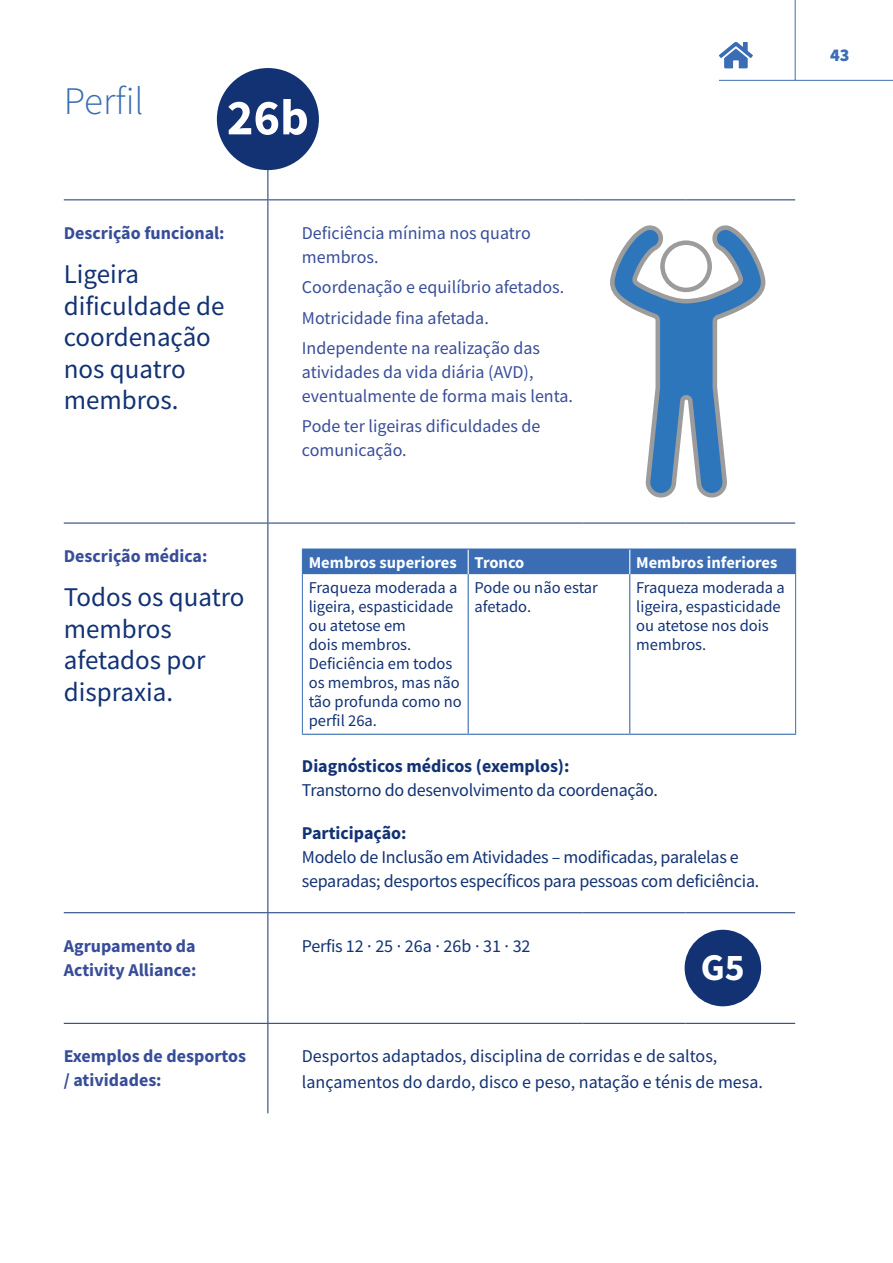
<style>
.page{position:relative;width:893px;height:1263px;background:#fff}
.page>*{position:absolute;margin:0;border:0;box-sizing:border-box;transform-origin:0 0}
.t1{font:700 50.4px "Source Sans Pro";color:#fff}
.t2{font:300 39px "Source Sans Pro";color:#3a6db4}
.t3{font:700 37.8px "Source Sans Pro";color:#fff}
.t4{font:27px/31.5px "Source Sans Pro";color:#123274}
.t5{font:18px/24px "Source Sans Pro";letter-spacing:-.015em;color:#123274}
.t6{font:18px/24px "Source Sans Pro";color:#384d98}
.t7{font:700 18px/24px "Source Sans Pro";color:#384d98}
.t8{font:700 18px "Source Sans Pro";color:#123274}
.t9{font:900 18px "Source Sans Pro";color:#3a6db4}
.t10{font:16.5px/19px "Source Sans Pro";color:#123274}
.t11{font:700 16.5px "Source Sans Pro";color:#fff}
</style>
<div class="page">
<hr style="left:795px;top:0;width:1px;height:80px;background:#3a6db4">
<hr style="left:719px;top:80px;width:174px;height:1px;background:#3a6db4">
<svg style="left:719px;top:42px;width:34px;height:26px"></svg>
<hr style="left:267px;top:85px;width:1px;height:114px;background:#123274">
<hr style="left:64px;top:199px;width:204px;height:1px;background:#123274">
<hr style="left:268px;top:199px;width:315px;height:1px;background:#123274">
<hr style="left:267px;top:200px;width:1px;height:323px;background:#123274">
<hr style="left:583px;top:199px;width:102px;height:1px;background:#123274">
<hr style="left:685px;top:199px;width:110px;height:1px;background:#123274">
<hr style="left:64px;top:523px;width:204px;height:1px;background:#123274">
<hr style="left:268px;top:523px;width:315px;height:1px;background:#123274">
<hr style="left:267px;top:523px;width:1px;height:389px;background:#123274">
<hr style="left:583px;top:523px;width:102px;height:1px;background:#123274">
<hr style="left:685px;top:523px;width:110px;height:1px;background:#123274">
<hr style="left:64px;top:912px;width:204px;height:1px;background:#123274">
<hr style="left:268px;top:912px;width:315px;height:1px;background:#123274">
<hr style="left:267px;top:913px;width:1px;height:110px;background:#123274">
<hr style="left:583px;top:912px;width:102px;height:1px;background:#123274">
<hr style="left:685px;top:912px;width:110px;height:1px;background:#123274">
<hr style="left:64px;top:1023px;width:204px;height:1px;background:#123274">
<hr style="left:268px;top:1023px;width:315px;height:1px;background:#123274">
<hr style="left:267px;top:1024px;width:1px;height:89px;background:#123274">
<hr style="left:583px;top:1023px;width:102px;height:1px;background:#123274">
<hr style="left:685px;top:1023px;width:110px;height:1px;background:#123274">
<svg style="left:612px;top:226px;width:151px;height:270px"></svg>
<div style="left:302px;top:549px;width:494px;height:25px;background:#3a6db4"></div>
<hr style="left:302px;top:574px;width:1px;height:160px;background:#3a6db4">
<hr style="left:302px;top:734px;width:166px;height:1px;background:#3a6db4">
<hr style="left:468px;top:574px;width:1px;height:160px;background:#3a6db4">
<hr style="left:468px;top:734px;width:162px;height:1px;background:#3a6db4">
<hr style="left:629px;top:574px;width:1px;height:160px;background:#3a6db4">
<hr style="left:795px;top:574px;width:1px;height:160px;background:#3a6db4">
<hr style="left:630px;top:734px;width:166px;height:1px;background:#3a6db4">
<div style="left:685px;top:930px;width:76px;height:76px;background:#123274;border-radius:50%"></div>
<div style="left:217px;top:68px;width:102px;height:102px;background:#123274;border-radius:50%"></div>
<h2 class="t2" style="left:64px;top:77px;width:82px">Perfil</h2>
<h1 class="t1" style="left:227px;top:84px;width:84px">26b</h1>
<p class="t7" style="left:64px;top:221px;width:162px">Descrição funcional:</p>
<h3 class="t4" style="left:64px;top:258px;width:162px">Ligeira dificuldade de coordenação nos quatro membros.</h3>
<p class="t7" style="left:64px;top:544px;width:145px">Descrição médica:</p>
<h3 class="t4" style="left:64px;top:581px;width:182px">Todos os quatro membros afetados por dispraxia.</h3>
<p class="t6" style="left:302px;top:221px;width:230px">Deficiência mínima nos quatro membros.</p>
<p class="t6" style="left:302px;top:272px;width:264px;line-height:30.5px">Coordenação e equilíbrio afetados.<br>Motricidade fina afetada.<br>Independente na realização das</p>
<p class="t6" style="left:302px;top:360px;width:273px">atividades da vida diária (AVD), eventualmente de forma mais lenta.</p>
<p class="t6" style="left:302px;top:414px;width:240px">Pode ter ligeiras dificuldades de comunicação.</p>
<p class="t11" style="left:309px;top:551px;width:217px">Membros superiores Tronco</p>
<p class="t11" style="left:636px;top:551px;width:143px">Membros inferiores</p>
<p class="t10" style="left:309px;top:578px;width:155px">Fraqueza moderada a ligeira, espasticidade ou atetose em<br>dois membros.<br>Deficiência em todos os membros, mas não tão profunda como no perfil 26a.</p>
<p class="t10" style="left:475px;top:578px;width:125px">Pode ou não estar afetado.</p>
<p class="t10" style="left:636px;top:578px;width:150px">Fraqueza moderada a ligeira, espasticidade ou atetose nos dois membros.</p>
<p class="t8" style="left:302px;top:754px;width:269px">Diagnósticos médicos (exemplos):</p>
<p class="t5" style="left:302px;top:778px;width:357px">Transtorno do desenvolvimento da coordenação.</p>
<p class="t8" style="left:302px;top:821px;width:106px">Participação:</p>
<p class="t5" style="left:302px;top:845px;width:459px">Modelo de Inclusão em Atividades – modificadas, paralelas e separadas; desportos específicos para pessoas com deficiência.</p>
<p class="t7" style="left:64px;top:933px;width:134px">Agrupamento da<br>Activity Alliance:</p>
<p class="t5" style="left:302px;top:934px;width:230px">Perfis 12 · 25 · 26a · 26b · 31 · 32</p>
<h3 class="t3" style="left:701px;top:941px;width:46px">G5</h3>
<p class="t7" style="left:64px;top:1044px;width:184px">Exemplos de desportos / atividades:</p>
<p class="t5" style="left:302px;top:1043px;width:463px;line-height:25.5px">Desportos adaptados, disciplina de corridas e de saltos, lançamentos do dardo, disco e peso, natação e ténis de mesa.</p>
<p class="t9" style="left:830px;top:43px;width:21px">43</p>
</div>
